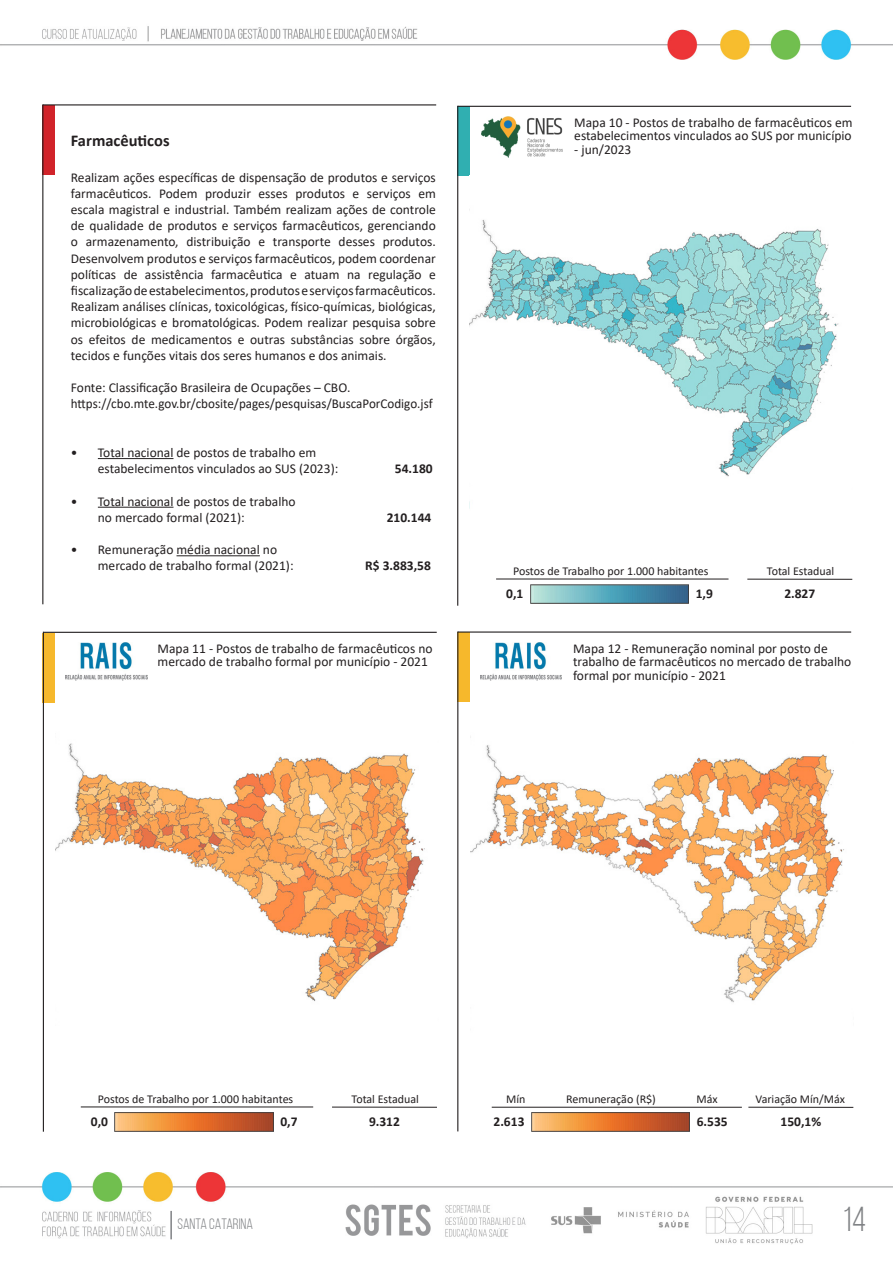
<style>
.page{position:relative;width:893px;height:1263px;background:#fff}
.page>*{position:absolute;margin:0;border:0;box-sizing:border-box;transform-origin:0 0}
.t1{font:34.5px "Bebas Neue";color:#808285}
.Parágrafo_intro_ocup{font:700 16.5px "Calibri";color:#231f20}
.t2{font:15px "Bebas Neue";color:#808285}
.Parágrafo_intro_ocup-2{font:13.5px/16.2px "Calibri";color:#231f20}
.Título_Mapas{font:13.5px/13.5px "Calibri";color:#231f20}
.t3{font:700 13.5px "Calibri";color:#231f20}
.t4{font:12px "Calibri";color:#231f20}
</style>
<div class="page">
<img style="left:0;top:26px;width:893px;height:33px">
<img style="left:0;top:1172px;width:893px;height:73px">
<div style="left:458px;top:106px;width:12px;height:70px;background:#30afb1"></div>
<img style="left:481px;top:116px;width:81px;height:42px">
<hr style="left:458px;top:106px;width:393px;height:1px;background:#231f20">
<hr style="left:457px;top:106px;width:1px;height:500px;background:#231f20">
<img style="left:470px;top:220px;width:369px;height:257px">
<div style="left:43px;top:633px;width:12px;height:69px;background:#f6b82c"></div>
<img style="left:66px;top:642px;width:81px;height:39px">
<hr style="left:43px;top:632px;width:394px;height:1px;background:#231f20">
<hr style="left:43px;top:632px;width:1px;height:500px;background:#231f20">
<img style="left:56px;top:743px;width:369px;height:258px">
<div style="left:457px;top:633px;width:12px;height:69px;background:#f6b82c"></div>
<img style="left:480px;top:642px;width:82px;height:38px">
<hr style="left:458px;top:631px;width:393px;height:2px;background:#231f20">
<hr style="left:457px;top:631px;width:1px;height:500px;background:#231f20">
<img style="left:471px;top:745px;width:373px;height:258px">
<img style="left:531px;top:1113px;width:158px;height:18px">
<hr style="left:98px;top:458px;width:75px;height:1px;background:#231f20">
<hr style="left:98px;top:507px;width:75px;height:1px;background:#231f20">
<hr style="left:176px;top:555px;width:84px;height:1px;background:#231f20">
<div style="left:43px;top:105px;width:12px;height:69px;background:#d1232a"></div>
<hr style="left:43px;top:104px;width:393px;height:1px;background:#231f20">
<hr style="left:42px;top:104px;width:1px;height:500px;background:#231f20">
<hr style="left:492px;top:1107px;width:250px;height:1px;background:#231f20">
<hr style="left:748px;top:1107px;width:105px;height:1px;background:#231f20">
<img style="left:115px;top:1113px;width:158px;height:18px">
<hr style="left:81px;top:1106px;width:232px;height:1px;background:#231f20">
<hr style="left:332px;top:1107px;width:105px;height:1px;background:#231f20">
<img style="left:530px;top:585px;width:158px;height:19px">
<hr style="left:496px;top:579px;width:232px;height:1px;background:#231f20">
<hr style="left:747px;top:579px;width:105px;height:1px;background:#231f20">
<hr style="left:170px;top:1211px;width:2px;height:28px;background:#808285">
<p class="Parágrafo_intro_ocup" style="left:71px;top:128px;width:100px">Farmacêuticos</p>
<p class="Parágrafo_intro_ocup-2" style="left:71px;top:169px;width:366px;text-align:justify">Realizam ações específicas de dispensação de produtos e serviços farmacêuticos. Podem produzir esses produtos e serviços em escala magistral e industrial. Também realizam ações de controle de qualidade de produtos e serviços farmacêuticos, gerenciando o armazenamento, distribuição e transporte desses produtos.<br>Desenvolvem produtos e serviços farmacêuticos, podem coordenar políticas de assistência farmacêutica e atuam na regulação e fiscalização de estabelecimentos, produtos e serviços farmacêuticos.<br>Realizam análises clínicas, toxicológicas, físico-químicas, biológicas, microbiológicas e bromatológicas. Podem realizar pesquisa sobre os efeitos de medicamentos e outras substâncias sobre órgãos, tecidos e funções vitais dos seres humanos e dos animais.</p>
<p class="Parágrafo_intro_ocup-2" style="left:71px;top:379px;width:281px">Fonte: Classificação Brasileira de Ocupações – CBO.</p>
<p class="Parágrafo_intro_ocup-2" style="left:71px;top:395px;width:363px">https://cbo.mte.gov.br/cbosite/pages/pesquisas/BuscaPorCodigo.jsf</p>
<p class="Parágrafo_intro_ocup-2" style="left:98px;top:444px;width:242px;text-indent:-27px">• Total nacional de postos de trabalho em estabelecimentos vinculados ao SUS (2023):</p>
<p class="t3" style="left:395px;top:459px;width:39px">54.180</p>
<p class="Parágrafo_intro_ocup-2" style="left:98px;top:493px;width:199px;text-indent:-27px">• Total nacional de postos de trabalho no mercado formal (2021):</p>
<p class="Parágrafo_intro_ocup-2" style="left:98px;top:541px;width:197px;text-indent:-27px">• Remuneração média nacional no mercado de trabalho formal (2021):</p>
<p class="t3" style="left:387px;top:508px;width:46px">210.144</p>
<p class="t3" style="left:365px;top:556px;width:67px">R$ 3.883,58</p>
<p class="Título_Mapas" style="left:574px;top:115px;width:280px">Mapa 10 - Postos de trabalho de farmacêuticos em estabelecimentos vinculados ao SUS por município</p>
<p class="Título_Mapas" style="left:574px;top:142px;width:59px">- jun/2023</p>
<p class="t4" style="left:513px;top:562px;width:197px">Postos de Trabalho por 1.000 habitantes</p>
<p class="t3" style="left:696px;top:584px;width:19px">1,9</p>
<p class="t3" style="left:506px;top:584px;width:19px">0,1</p>
<p class="t4" style="left:767px;top:562px;width:69px">Total Estadual</p>
<p class="t3" style="left:784px;top:584px;width:32px">2.827</p>
<p class="Título_Mapas" style="left:158px;top:641px;width:276px">Mapa 11 - Postos de trabalho de farmacêuticos no mercado de trabalho formal por município - 2021</p>
<p class="Título_Mapas" style="left:573px;top:641px;width:280px">Mapa 12 - Remuneração nominal por posto de trabalho de farmacêuticos no mercado de trabalho formal por município - 2021</p>
<p class="t4" style="left:506px;top:1090px;width:21px">Mín</p>
<p class="t4" style="left:566px;top:1090px;width:91px">Remuneração (R$)</p>
<p class="t4" style="left:697px;top:1090px;width:23px">Máx</p>
<p class="t4" style="left:755px;top:1090px;width:91px">Variação Mín/Máx</p>
<p class="t4" style="left:98px;top:1090px;width:197px">Postos de Trabalho por 1.000 habitantes</p>
<p class="t3" style="left:280px;top:1112px;width:19px">0,7</p>
<p class="t4" style="left:352px;top:1090px;width:69px">Total Estadual</p>
<p class="t3" style="left:369px;top:1112px;width:32px">9.312</p>
<p class="t3" style="left:91px;top:1112px;width:19px">0,0</p>
<p class="t3" style="left:780px;top:1112px;width:42px">150,1%</p>
<p class="t3" style="left:697px;top:1112px;width:32px">6.535</p>
<p class="t3" style="left:493px;top:1112px;width:32px">2.613</p>
<p class="t2" style="left:178px;top:1215px;width:77px">SANTA CATARINA</p>
<h1 class="t1" style="left:843px;top:1200px;width:25px">14</h1>
</div>
